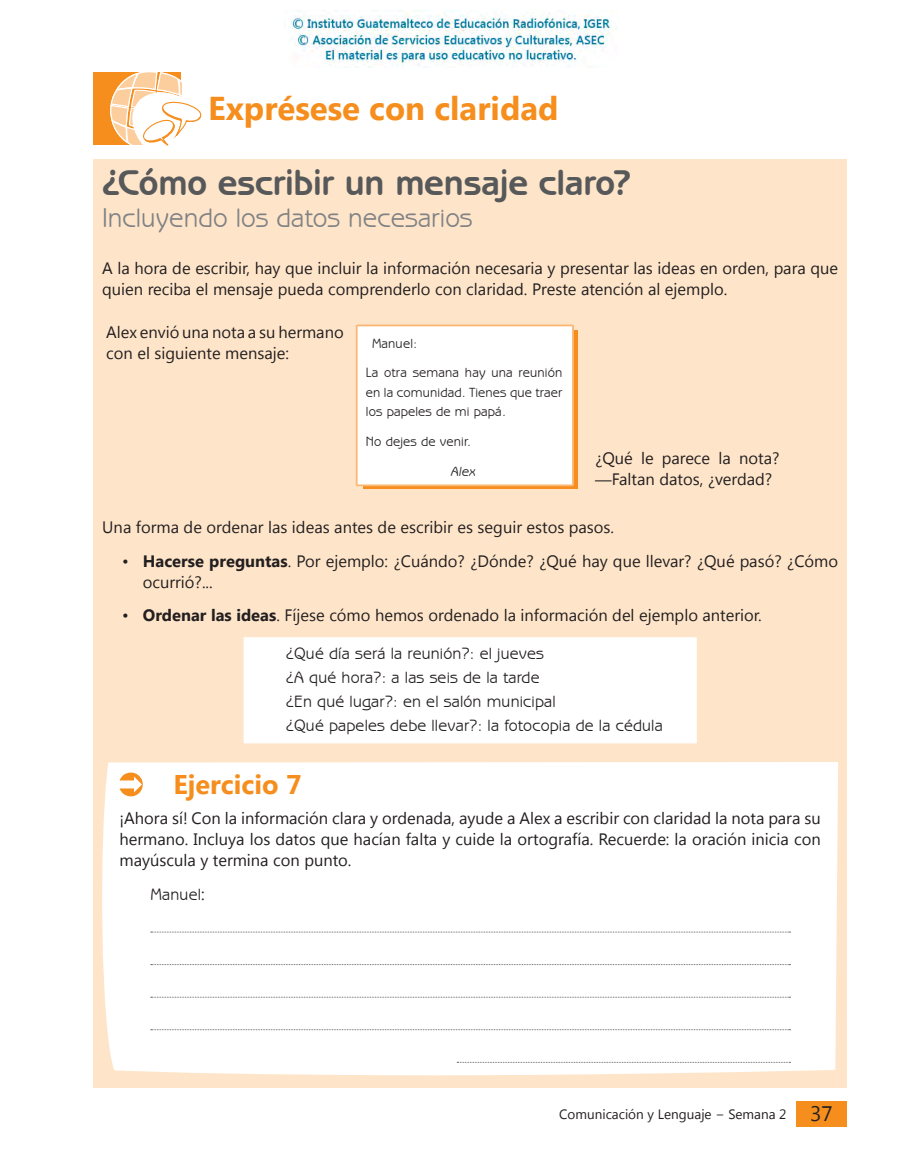
<style>
.page{position:relative;width:902px;height:1161px;background:#fff}
.page>*{position:absolute;margin:0;border:0;box-sizing:border-box;transform-origin:0 0}
.t1{font:700 36px "Benguiat Gothic IT Cby BT";letter-spacing:-.005em;color:#57585a}
.t2{font:700 33px "Segoe UI";color:#f68e1e}
.t3{font:27px "Benguiat Gothic IT Cby BT";color:#808285}
.t4{font:700 27px "Segoe UI";color:#f68e1e}
.t5{font:16.5px/21px "Segoe UI";color:#231f20}
.t6{font:16.5px/24px "Benguiat Gothic IT Cby BT";letter-spacing:.01em;color:#231f20}
.t7{font:13.5px "Segoe UI";color:#231f20}
.t8{font:13.35px/19.5px "Benguiat Gothic IT Cby BT";letter-spacing:.01em;color:#231f20;text-align:justify}
.t9{font:italic 13.35px "Benguiat Gothic IT Cby BT";color:#231f20}
.s1{font-family:"Benguiat Gothic IT Cby BT"}
.s2{font-weight:700}
.s3{font-family:"Segoe UI"}
.s4{font-size:21px}
</style>
<div class="page">
<div style="left:94px;top:159px;width:752px;height:928px;background:#fee5c9"></div>
<div style="left:102px;top:762px;width:736px;height:314px;background:#fff"></div>
<div style="left:796px;top:1101px;width:50px;height:25px;background:#f68e1e"></div>
<div style="left:94px;top:72px;width:87px;height:73px;background:#f68e1e"></div>
<svg style="left:110px;top:72px;width:92px;height:74px"></svg>
<svg style="left:120px;top:772px;width:23px;height:24px"></svg>
<svg style="left:151px;top:932px;width:639px;height:1px"></svg>
<svg style="left:151px;top:964px;width:639px;height:1px"></svg>
<svg style="left:151px;top:997px;width:639px;height:1px"></svg>
<svg style="left:151px;top:1029px;width:639px;height:1px"></svg>
<svg style="left:457px;top:1062px;width:333px;height:1px"></svg>
<svg style="left:363px;top:330px;width:214px;height:159px"></svg>
<div style="left:356px;top:325px;width:217px;height:160px;background:#fff"></div>
<div style="left:356px;top:324px;width:218px;height:162px;border:2px solid #fbb773"></div>
<div style="left:243px;top:637px;width:453px;height:106px;background:#fff"></div>
<img style="left:289px;top:10px;width:327px;height:57px">
<h2 class="t2" style="left:208px;top:85px;width:352px">Exprésese con claridad</h2>
<h1 class="t1" style="left:102px;top:160px;width:530px">¿Cómo escribir un mensaje claro?</h1>
<h3 class="t3" style="left:102px;top:201px;width:372px">Incluyendo los datos necesarios</h3>
<p class="t5" style="left:102px;top:257px;width:737px">A la hora de escribir, hay que incluir la información necesaria y presentar las ideas en orden, para que quien reciba el mensaje pueda comprenderlo con claridad. Preste atención al ejemplo.</p>
<p class="t5" style="left:106px;top:321px;width:239px">Alex envió una nota a su hermano con el siguiente mensaje:</p>
<p class="t8" style="left:372px;top:333px;width:47px">Manuel:</p>
<p class="t8" style="left:366px;top:363px;width:198px">La otra semana hay una reunión en la comunidad. Tienes que traer los papeles de mi papá.</p>
<p class="t8" style="left:366px;top:432px;width:106px">No dejes de venir.</p>
<p class="t9" style="left:451px;top:463px;width:26px">Alex</p>
<p class="t5" style="left:595px;top:447px;width:186px">¿Qué le parece la nota? <span class="s1">—</span>Faltan datos, ¿verdad?</p>
<p class="t5" style="left:102px;top:516px;width:513px">Una forma de ordenar las ideas antes de escribir es seguir estos pasos.</p>
<p class="t5" style="left:143px;top:549px;width:696px;text-indent:-21px">• <span class="s2">Hacerse preguntas</span>. Por ejemplo: ¿Cuándo? ¿Dónde? ¿Qué hay que llevar? ¿Qué pasó? ¿Cómo ocurrió?...</p>
<p class="t5" style="left:122px;top:604px;width:641px">• <span class="s2">Ordenar las ideas</span>. Fíjese cómo hemos ordenado la información del ejemplo anterior.</p>
<p class="t6" style="left:286px;top:641px;width:378px">¿Qué día será la reunión?: el jueves<br>¿A qué hora?: a las seis de la tarde<br>¿En qué lugar?: en el salón municipal<br>¿Qué papeles debe llevar?: la fotocopia de la cédula</p>
<h3 class="t4" style="left:174px;top:765px;width:130px">Ejercicio 7</h3>
<p class="t5" style="left:120px;top:807px;width:702px;text-align:justify">¡Ahora sí! Con la información clara y ordenada, ayude a Alex a escribir con claridad la nota para su hermano. Incluya los datos que hacían falta y cuide la ortografía. Recuerde: la oración inicia con mayúscula y termina con punto.</p>
<p class="t6" style="left:150px;top:882px;width:56px">Manuel<span class="s3">:</span></p>
<p class="t7" style="left:559px;top:1104px;width:275px">Comunicación y Lenguaje − Semana 2 <span class="s4">37</span></p>
</div>
